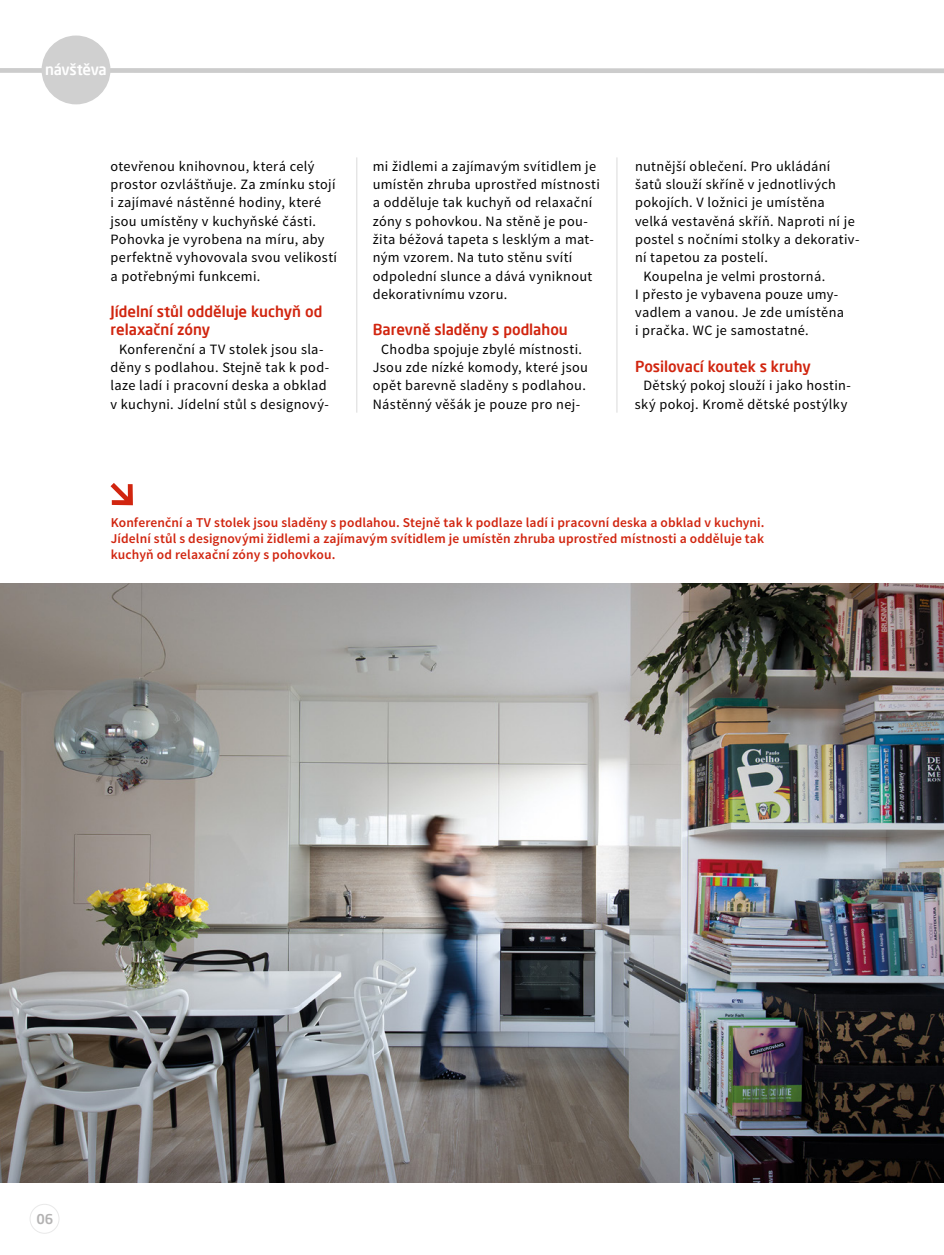
<style>
.page{position:relative;width:944px;height:1255px;background:#fff}
.page>*{position:absolute;margin:0;border:0;box-sizing:border-box;transform-origin:0 0}
.t1{font:500 15px/18.3px "Neo Sans Pro";color:#d1250f}
.t2{font:500 15px "Neo Sans Pro";letter-spacing:-.025em;color:#fff}
.t3{font:14.25px/18.3px "Source Sans Pro";letter-spacing:.025em;color:#000;text-align:center}
.t4{font:600 13.5px/16.2px "Source Sans Pro";letter-spacing:.01em;color:#d1250f;text-align:justify}
.t5{font:500 13.5px "Neo Sans Pro";color:#b3b2b2}
</style>
<div class="page">
<img style="left:0;top:584px;width:944px;height:598px">
<div style="left:30px;top:1203px;width:29px;height:30px;border:1px solid #e9e9e9;border-radius:50%"></div>
<div style="left:0;top:68px;width:944px;height:5px;background:#ccc"></div>
<div style="left:42px;top:36px;width:68px;height:68px;background:#d0d0d0;border-radius:50%"></div>
<svg style="left:111px;top:483px;width:22px;height:22px"></svg>
<hr style="left:356px;top:157px;width:1px;height:255px;background:#dadada">
<hr style="left:617px;top:157px;width:1px;height:255px;background:#dadada">
<p class="t2" style="left:45px;top:60px;width:63px">návštěva</p>
<p class="t3" style="left:111px;top:157px;width:228px;text-align:left">otevřenou knihovnou, která celý prostor ozvláštňuje. Za zmínku stojí i zajímavé nástěnné hodiny, které jsou umístěny v kuchyňské části.<br>Pohovka je vyrobena na míru, aby perfektně vyhovovala svou velikostí a potřebnými funkcemi.</p>
<p class="t1" style="left:111px;top:302px;width:213px">Jídelní stůl odděluje kuchyň od relaxační zóny</p>
<p class="t3" style="left:111px;top:340px;width:220px">Konferenční a TV stolek jsou sla&shy;děny s podlahou. Stejně tak k pod&shy;laze ladí i pracovní deska a obklad v kuchyni. Jídelní stůl s designový-</p>
<p class="t3" style="left:373px;top:157px;width:229px;text-align:left">mi židlemi a zajímavým svítidlem je umístěn zhruba uprostřed místnosti a odděluje tak kuchyň od relaxační zóny s pohovkou. Na stěně je pou&shy;žita béžová tapeta s lesklým a mat&shy;ným vzorem. Na tuto stěnu svítí odpolední slunce a dává vyniknout dekorativnímu vzoru.</p>
<p class="t1" style="left:373px;top:320px;width:196px">Barevně sladěny s podlahou</p>
<p class="t3" style="left:373px;top:340px;width:217px">Chodba spojuje zbylé místnosti.<br>Jsou zde nízké komody, které jsou opět barevně sladěny s podlahou.<br>Nástěnný věšák je pouze pro nej-</p>
<p class="t3" style="left:635px;top:157px;width:197px">nutnější oblečení. Pro ukládání</p>
<p class="t3" style="left:635px;top:175px;width:203px">šatů slouží skříně v jednotlivých</p>
<p class="t3" style="left:635px;top:194px;width:191px">pokojích. V ložnici je umístěna</p>
<p class="t3" style="left:635px;top:212px;width:221px">velká vestavěná skříň. Naproti ní je</p>
<p class="t3" style="left:635px;top:230px;width:226px">postel s nočními stolky a dekorativ-</p>
<p class="t3" style="left:635px;top:248px;width:134px">ní tapetou za postelí.</p>
<p class="t3" style="left:643px;top:267px;width:183px">Koupelna je velmi prostorná.</p>
<p class="t3" style="left:635px;top:285px;width:205px">I přesto je vybavena pouze umy-</p>
<p class="t3" style="left:635px;top:303px;width:211px">vadlem a vanou. Je zde umístěna</p>
<p class="t3" style="left:635px;top:322px;width:175px">i pračka. WC je samostatné.</p>
<p class="t1" style="left:635px;top:357px;width:177px">Posilovací koutek s kruhy</p>
<p class="t3" style="left:635px;top:377px;width:217px">Dětský pokoj slouží i jako hostin&shy;ský pokoj. Kromě dětské postýlky</p>
<p class="t4" style="left:111px;top:514px;width:655px">Konferenční a TV stolek jsou sladěny s podlahou. Stejně tak k podlaze ladí i pracovní deska a obklad v kuchyni.<br>Jídelní stůl s designovými židlemi a zajímavým svítidlem je umístěn zhruba uprostřed místnosti a odděluje tak kuchyň od relaxační zóny s pohovkou.</p>
<p class="t5" style="left:37px;top:1210px;width:18px">06</p>
</div>
